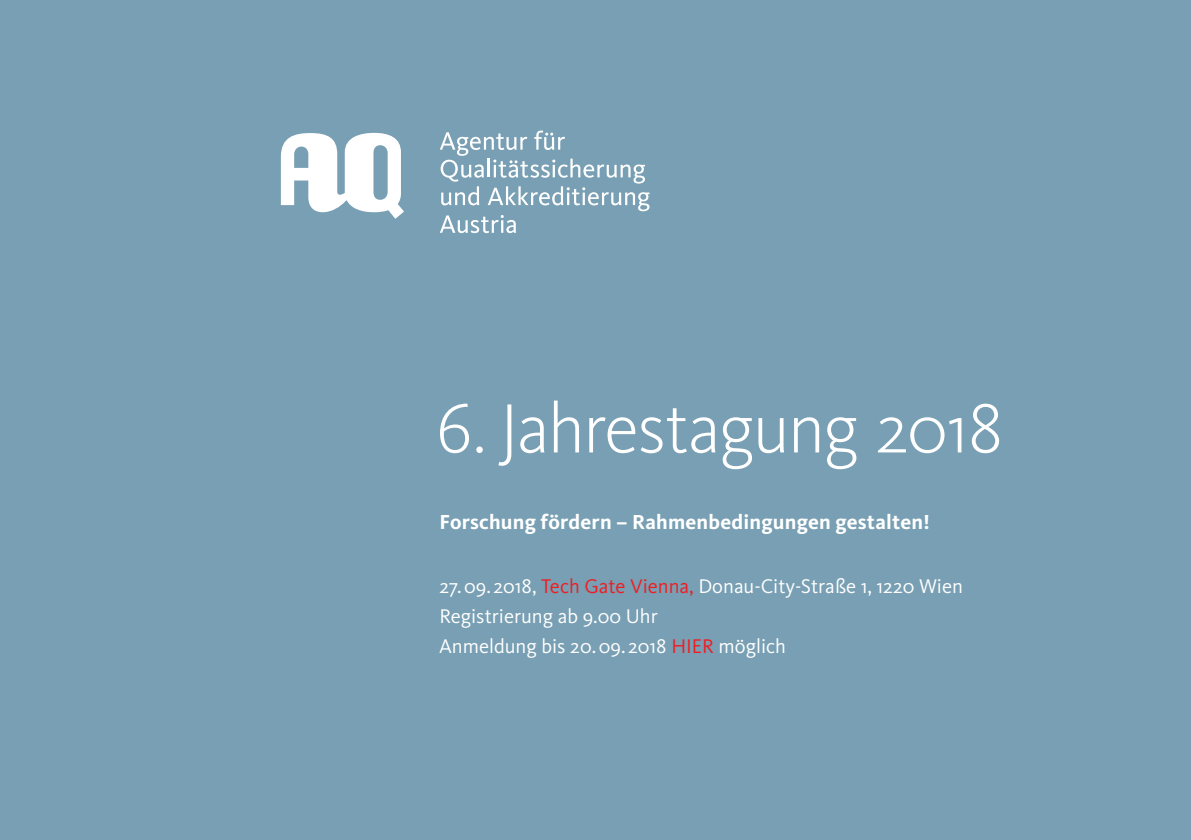
<style>
.page{position:relative;width:1191px;height:840px;background:#fff}
.page>*{position:absolute;margin:0;border:0;box-sizing:border-box;transform-origin:0 0}
.t1{font:300 72px "Kievit OT";letter-spacing:-.025em;color:#fff}
.t2{font:700 21px "Kievit OT";letter-spacing:.01em;color:#fff}
.t3{font:20.4px/30px "Kievit OT";color:#fff}
.s1{color:#ee1d23}
</style>
<div class="page">
<div style="left:0;top:0;width:1191px;height:839px;background:#789fb3"></div>
<svg style="left:440px;top:130px;width:209px;height:103px"></svg>
<svg style="left:281px;top:133px;width:123px;height:86px"></svg>
<h1 class="t1" style="left:436px;top:384px;width:568px">6. Jahrestagung 2018</h1>
<p class="t2" style="left:439px;top:509px;width:492px">Forschung fördern – Rahmenbedingungen gestalten!</p>
<p class="t3" style="left:439px;top:570px;width:525px">27.09. 2018, <span class="s1">Tech Gate Vienna,</span> Donau-City-Straße 1, 1220 Wien<br>Registrierung ab 9.00 Uhr<br>Anmeldung bis 20.09. 2018 <span class="s1">HIER</span> möglich</p>
</div>
